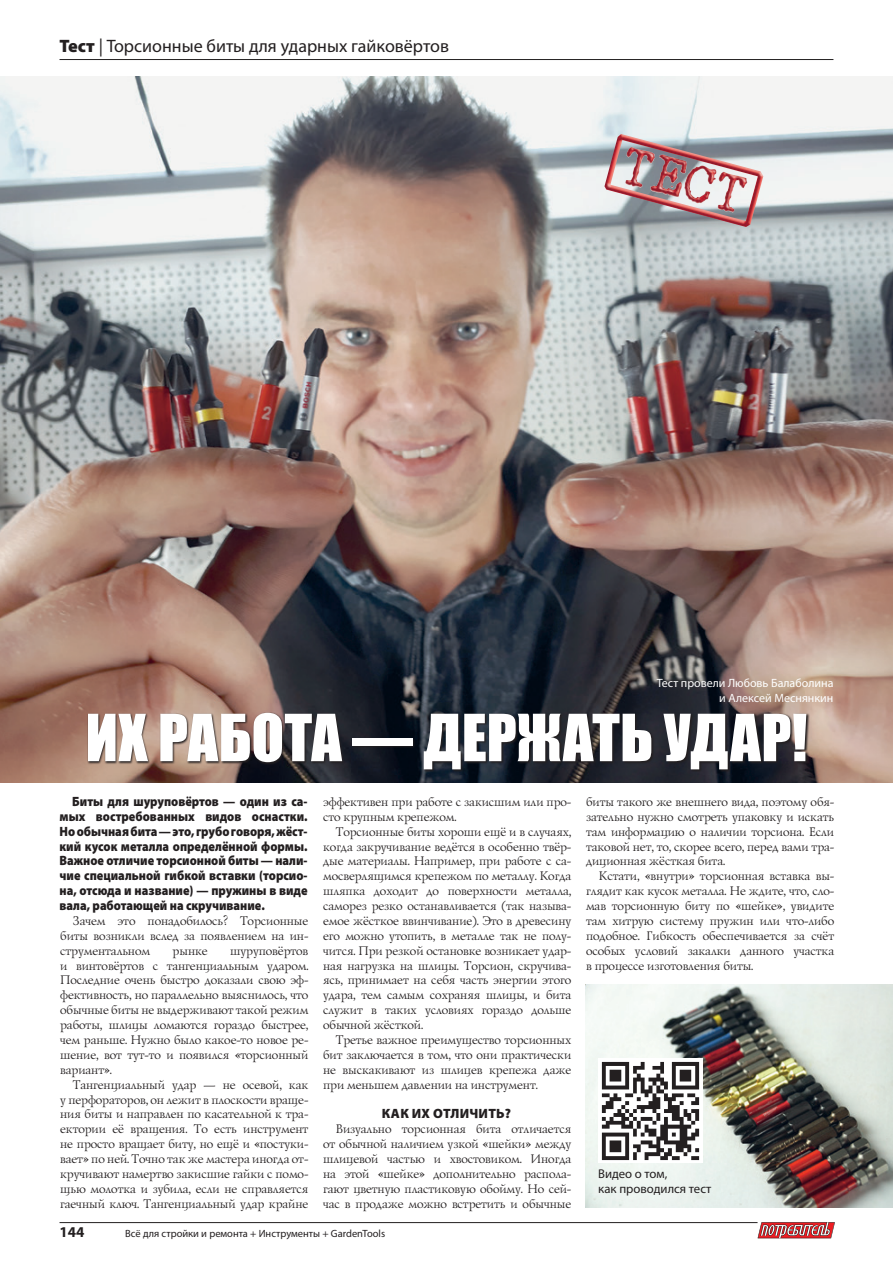
<style>
.page{position:relative;width:893px;height:1263px;background:#fff}
.page>*{position:absolute;margin:0;border:0;box-sizing:border-box;transform-origin:0 0}
.Заголовок{font:60px "Impact";color:#fff}
.t1{font:18px "Myriad Pro";color:#231f20}
.t2{font:700 15px "Myriad Pro";color:#231f20}
.вступиловка{font:900 13.5px/14.9px "Myriad Pro";color:#231f20;text-align:justify;scale:.9 1}
.подзаголовок{font:900 13.5px "Myriad Pro";letter-spacing:.02em;color:#231f20}
.основной_текст{font:12.75px/14.9px "Lazurski C";color:#231f20;text-align:justify}
.основной_текст-2{font:12.75px/14.9px "Myriad Pro";color:#231f20}
.автор{font:12px/14.9px "Myriad Pro";color:#fff;text-align:right}
.t3{font:10.5px "Myriad Pro";color:#231f20}
.s1{font-weight:900}
</style>
<div class="page">
<hr style="left:60px;top:59px;width:773px;height:1px;background:#231f20">
<hr style="left:60px;top:1222px;width:698px;height:1px;background:#231f20">
<svg style="left:757px;top:1222px;width:78px;height:16px"></svg>
<img style="left:0;top:77px;width:893px;height:706px">
<img style="left:585px;top:984px;width:308px;height:224px">
<img style="left:604px;top:134px;width:159px;height:93px">
<svg style="left:88px;top:712px;width:721px;height:60px;background:#312d2f"></svg>
<img style="left:598px;top:1059px;width:104px;height:104px">
<h2 class="t1" style="left:60px;top:35px;width:391px"><span class="s1">Тест</span> | Торсионные биты для ударных гайковёртов</h2>
<p class="автор" style="left:657px;top:675px;width:178px">Тест провели Любовь Балаболина и Алексей Меснянкин</p>
<p class="Заголовок" style="left:86px;top:691px;width:723px">ИХ РАБОТА — ДЕРЖАТЬ УДАР!</p>
<p class="вступиловка" style="left:60px;top:793px;width:277px;text-indent:13px">Биты для шуруповёртов — один из са&shy;мых востребованных видов оснастки.<br>Но обычная бита — это, грубо говоря, жёст&shy;кий кусок металла определённой формы.<br>Важное отличие торсионной биты — нали&shy;чие специальной гибкой вставки (торсио&shy;на, отсюда и название) — пружины в виде вала, работающей на скручивание.</p>
<p class="основной_текст" style="left:60px;top:913px;width:250px;text-indent:13px">Зачем это понадобилось? Торсионные биты возникли вслед за появлением на ин&shy;струментальном</p>
<p class="основной_текст" style="left:60px;top:942px;width:250px;text-indent:170px">шуруповёртов и винтовёртов с тангенциальным ударом.<br>Последние очень быстро доказали свою эф&shy;фективность, но параллельно выяснилось, что обычные биты не выдерживают такой режим работы, шлицы ломаются гораздо быстрее, чем раньше. Нужно было какое-то новое ре&shy;шение, вот тут-то и появился «торсионный вариант».</p>
<p class="основной_текст" style="left:60px;top:1076px;width:250px;text-indent:13px">Тангенциальный удар — не осевой, как у перфораторов, он лежит в плоскости враще&shy;ния биты и направлен по касательной к тра&shy;ектории её вращения. То есть инструмент не просто вращает биту, но ещё и «постуки&shy;вает» по ней. Точно так же мастера иногда от&shy;кручивают намертво закисшие гайки с помо&shy;щью молотка и зубила, если не справляется гаечный ключ. Тангенциальный удар крайне</p>
<p class="основной_текст" style="left:172px;top:942px;width:36px">рынке</p>
<p class="основной_текст" style="left:322px;top:794px;width:250px">эффективен при работе с закисшим или про&shy;сто крупным крепежом.</p>
<p class="основной_текст" style="left:322px;top:823px;width:250px;text-indent:13px">Торсионные биты хороши ещё и в случаях, когда закручивание ведётся в особенно твёр&shy;дые материалы. Например, при работе с са&shy;мосверлящимся крепежом по металлу. Когда шляпка доходит до поверхности металла, саморез резко останавливается (так называ&shy;емое жёсткое ввинчивание). Это в древесину его можно утопить, в металле так не полу&shy;чится. При резкой остановке возникает удар&shy;ная нагрузка на шлицы. Торсион, скручива&shy;ясь, принимает на себя часть энергии этого удара, тем самым сохраняя шлицы, и бита служит в таких условиях гораздо дольше обычной жёсткой.</p>
<p class="основной_текст" style="left:322px;top:1032px;width:250px;text-indent:13px">Третье важное преимущество торсионных бит заключается в том, что они практически не выскакивают из шлицев крепежа даже при меньшем давлении на инструмент.</p>
<p class="подзаголовок" style="left:382px;top:1105px;width:131px">КАК ИХ ОТЛИЧИТЬ?</p>
<p class="основной_текст" style="left:322px;top:1121px;width:250px;text-indent:13px">Визуально торсионная бита отличается от обычной наличием узкой «шейки» между шлицевой частью и хвостовиком. Иногда на этой «шейке» дополнительно распола&shy;гают цветную пластиковую обойму. Но сей&shy;час в продаже можно встретить и обычные</p>
<p class="t2" style="left:60px;top:1222px;width:26px">144</p>
<p class="t3" style="left:125px;top:1227px;width:261px">Всё для стройки и ремонта + Инструменты + GardenTools</p>
<p class="основной_текст" style="left:585px;top:794px;width:250px">биты такого же внешнего вида, поэтому обя&shy;зательно нужно смотреть упаковку и искать там информацию о наличии торсиона. Если таковой нет, то, скорее всего, перед вами тра&shy;диционная жёсткая бита.</p>
<p class="основной_текст" style="left:585px;top:868px;width:250px;text-indent:13px">Кстати, «внутри» торсионная вставка вы&shy;глядит как кусок металла. Не ждите, что, сло&shy;мав торсионную биту по «шейке», увидите там хитрую систему пружин или что-либо подобное. Гибкость обеспечивается за счёт особых условий закалки данного участка в процессе изготовления биты.</p>
<p class="основной_текст-2" style="left:598px;top:1166px;width:115px">Видео о том,<br>как проводился тест</p>
</div>
